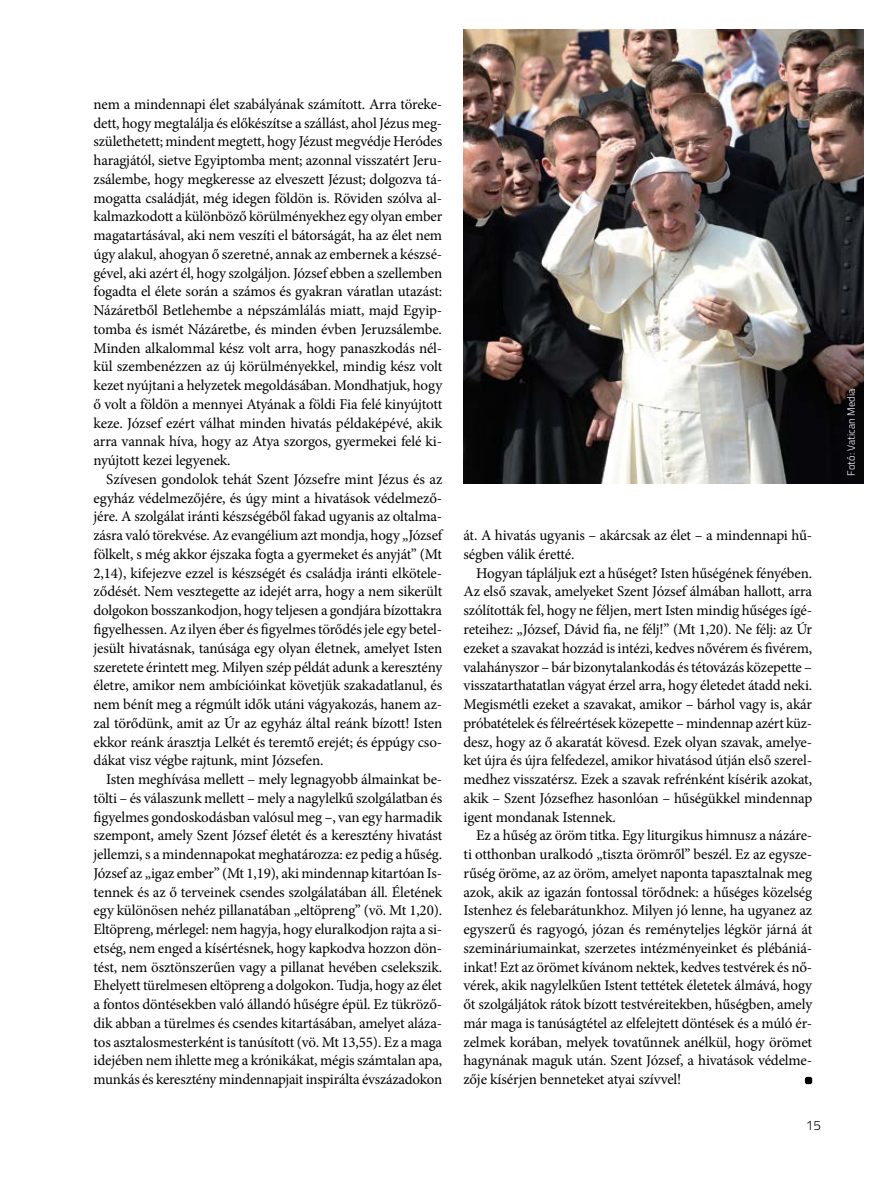
<style>
.page{position:relative;width:893px;height:1191px;background:#fff}
.page>*{position:absolute;margin:0;border:0;box-sizing:border-box;transform-origin:0 0}
.t1{font:15px/18.8px "Minion Pro";letter-spacing:-.01em;color:#000;text-align:justify}
.t2{font:300 13.5px "Titillium";color:#000}
.t3{font:300 10.5px "Titillium";letter-spacing:.005em;color:#fff}
</style>
<div class="page">
<div style="left:805px;top:1076px;width:7px;height:8px;background:#000;border-radius:2px"></div>
<img style="left:463px;top:30px;width:400px;height:454px">
<p class="t1" style="left:94px;top:95px;width:350px">nem a mindennapi élet szabályának számított. Arra töreke&shy;dett, hogy megtalálja és előkészítse a szállást, ahol Jézus meg&shy;születhetett; mindent megtett, hogy Jézust megvédje Heródes haragjától, sietve Egyiptomba ment; azonnal visszatért Jeru&shy;zsálembe, hogy megkeresse az elveszett Jézust; dolgozva tá&shy;mogatta családját, még idegen földön is. Röviden szólva al&shy;kalmazkodott a különböző körülményekhez egy olyan ember magatartásával, aki nem veszíti el bátorságát, ha az élet nem úgy alakul, ahogyan ő szeretné, annak az embernek a készsé&shy;gével, aki azért él, hogy szolgáljon. József ebben a szellemben fogadta el élete során a számos és gyakran váratlan utazást:<br>Názáretből Betlehembe a népszámlálás miatt, majd Egyip&shy;tomba és ismét Názáretbe, és minden évben Jeruzsálembe.<br>Minden alkalommal kész volt arra, hogy panaszkodás nél&shy;kül szembenézzen az új körülményekkel, mindig kész volt kezet nyújtani a helyzetek megoldásában. Mondhatjuk, hogy ő volt a földön a mennyei Atyának a földi Fia felé kinyújtott keze. József ezért válhat minden hivatás példaképévé, akik arra vannak híva, hogy az Atya szorgos, gyermekei felé ki&shy;nyújtott kezei legyenek.</p>
<p class="t1" style="left:94px;top:470px;width:350px;text-indent:13px">Szívesen gondolok tehát Szent Józsefre mint Jézus és az egyház védelmezőjére, és úgy mint a hivatások védelmező&shy;jére. A szolgálat iránti készségéből fakad ugyanis az oltalma&shy;zásra való törekvése. Az evangélium azt mondja, hogy „József fölkelt, s még akkor éjszaka fogta a gyermeket és anyját” (Mt 2,14), kifejezve ezzel is készségét és családja iránti elkötele&shy;ződését. Nem vesztegette az idejét arra, hogy a nem sikerült dolgokon bosszankodjon, hogy teljesen a gondjára bízottakra figyelhessen. Az ilyen éber és figyelmes törődés jele egy betel&shy;jesült hivatásnak, tanúsága egy olyan életnek, amelyet Isten szeretete érintett meg. Milyen szép példát adunk a keresztény életre, amikor nem ambícióinkat követjük szakadatlanul, és nem bénít meg a régmúlt idők utáni vágyakozás, hanem az&shy;zal törődünk, amit az Úr az egyház által reánk bízott! Isten ekkor reánk árasztja Lelkét és teremtő erejét; és éppúgy cso&shy;dákat visz végbe rajtunk, mint Józsefen.</p>
<p class="t1" style="left:94px;top:770px;width:350px;text-indent:13px">Isten meghívása mellett – mely legnagyobb álmainkat be&shy;tölti – és válaszunk mellett – mely a nagylelkű szolgálatban és figyelmes gondoskodásban valósul meg –, van egy harmadik szempont, amely Szent József életét és a keresztény hivatást jellemzi, s a mindennapokat meghatározza: ez pedig a hűség.<br>József az „igaz ember” (Mt 1,19), aki mindennap kitartóan Is&shy;tennek és az ő terveinek csendes szolgálatában áll. Életének egy különösen nehéz pillanatában „eltöpreng” (vö. Mt 1,20).<br>Eltöpreng, mérlegel: nem hagyja, hogy eluralkodjon rajta a si&shy;etség, nem enged a kísértésnek, hogy kapkodva hozzon dön&shy;tést, nem ösztönszerűen vagy a pillanat hevében cselekszik.<br>Ehelyett türelmesen eltöpreng a dolgokon. Tudja, hogy az élet a fontos döntésekben való állandó hűségre épül. Ez tükröző&shy;dik abban a türelmes és csendes kitartásában, amelyet aláza&shy;tos asztalosmesterként is tanúsított (vö. Mt 13,55). Ez a maga idejében nem ihlette meg a krónikákat, mégis számtalan apa, munkás és keresztény mindennapjait inspirálta évszázadokon</p>
<p class="t1" style="left:463px;top:526px;width:350px">át. A hivatás ugyanis – akárcsak az élet – a mindennapi hű&shy;ségben válik éretté.</p>
<p class="t1" style="left:463px;top:563px;width:350px;text-indent:13px">Hogyan tápláljuk ezt a hűséget? Isten hűségének fényében.<br>Az első szavak, amelyeket Szent József álmában hallott, arra szólították fel, hogy ne féljen, mert Isten mindig hűséges ígé&shy;reteihez: „József, Dávid fia, ne félj!” (Mt 1,20). Ne félj: az Úr ezeket a szavakat hozzád is intézi, kedves nővérem és fivérem, valahányszor – bár bizonytalankodás és tétovázás közepette – visszatarthatatlan vágyat érzel arra, hogy életedet átadd neki.<br>Megismétli ezeket a szavakat, amikor – bárhol vagy is, akár próbatételek és félreértések közepette – mindennap azért küz&shy;desz, hogy az ő akaratát kövesd. Ezek olyan szavak, amelye&shy;ket újra és újra felfedezel, amikor hivatásod útján első szerel&shy;medhez visszatérsz. Ezek a szavak refrénként kísérik azokat, akik – Szent Józsefhez hasonlóan – hűségükkel mindennap igent mondanak Istennek.</p>
<p class="t1" style="left:463px;top:826px;width:350px;text-indent:13px">Ez a hűség az öröm titka. Egy liturgikus himnusz a názáre&shy;ti otthonban uralkodó „tiszta örömről” beszél. Ez az egysze&shy;rűség öröme, az az öröm, amelyet naponta tapasztalnak meg azok, akik az igazán fontossal törődnek: a hűséges közelség Istenhez és felebarátunkhoz. Milyen jó lenne, ha ugyanez az egyszerű és ragyogó, józan és reményteljes légkör járná át szemináriumainkat, szerzetes intézményeinket és plébániá&shy;inkat! Ezt az örömet kívánom nektek, kedves testvérek és nő&shy;vérek, akik nagylelkűen Istent tettétek életetek álmává, hogy őt szolgáljátok rátok bízott testvéreitekben, hűségben, amely már maga is tanúságtétel az elfelejtett döntések és a múló ér&shy;zelmek korában, melyek tovatűnnek anélkül, hogy örömet hagynának maguk után. Szent József, a hivatások védelme&shy;zője kísérjen benneteket atyai szívvel!</p>
<p class="t2" style="left:806px;top:1115px;width:17px">15</p>
<p class="t3" style="left:843px;top:475px;width:88px;rotate:-90deg">Fotó: Vatican Media</p>
</div>
